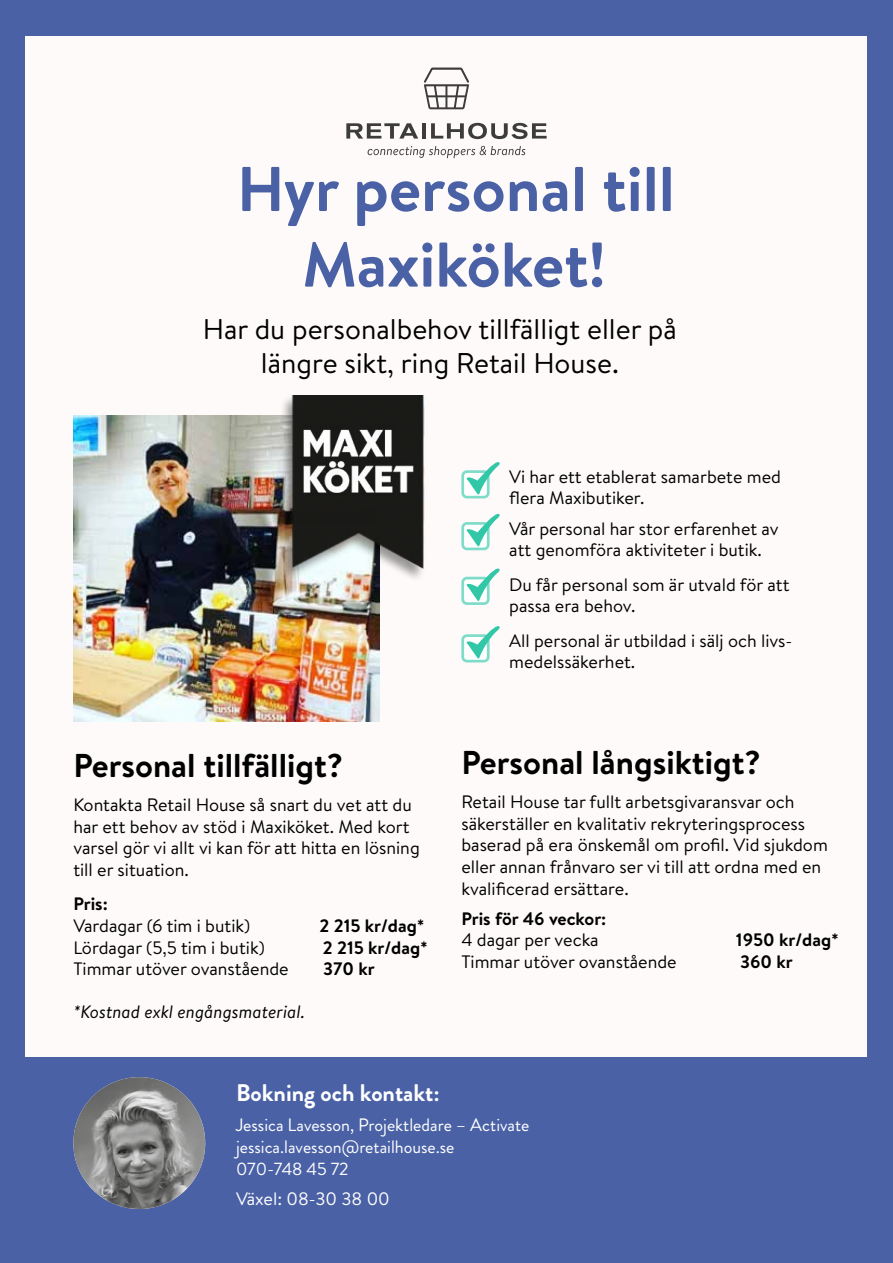
<style>
.page{position:relative;width:893px;height:1263px;background:#4a61a6}
.page>*{position:absolute;margin:0;border:0;box-sizing:border-box;transform-origin:0 0}
.t1{font:700 63px/75.6px "Brandon Text";color:#4a61a6;text-align:center}
.t2{font:700 33px "Brandon Text";color:#000}
.t3{font:28.5px/34.2px "Brandon Text";color:#000;text-align:center}
.t4{font:700 24px "Brandon Grotesque";color:#fff}
.t5{font:18px/21.6px "Brandon Text";color:#000}
.t6{font:18px/21.6px "Brandon Grotesque";color:#fff}
.t7{font:700 18px "Brandon Text";color:#000}
.t8{font:italic 18px "Brandon Text";color:#000}
.t9{font:18px "Brandon Text";color:#fff}
</style>
<div class="page">
<div style="left:26px;top:36px;width:841px;height:1021px;background:#fdfaf9"></div>
<svg style="left:368px;top:146px;width:157px;height:12px"></svg>
<svg style="left:346px;top:123px;width:72px;height:16px"></svg>
<hr style="left:422px;top:123px;width:4px;height:16px;background:#3c3c3b">
<svg style="left:431px;top:123px;width:116px;height:16px"></svg>
<svg style="left:424px;top:68px;width:45px;height:41px"></svg>
<div style="left:463px;top:472px;width:25px;height:25px;background:#fff;border-radius:4px"></div>
<div style="left:461px;top:470px;width:29px;height:28px;border:3px solid #7fdcc8;border-radius:4px"></div>
<svg style="left:466px;top:462px;width:34px;height:33px"></svg>
<div style="left:463px;top:523px;width:25px;height:26px;background:#fff;border-radius:4px"></div>
<div style="left:461px;top:522px;width:29px;height:28px;border:3px solid #7fdcc8;border-radius:4px"></div>
<svg style="left:466px;top:514px;width:34px;height:33px"></svg>
<div style="left:463px;top:578px;width:25px;height:26px;background:#fff;border-radius:4px"></div>
<div style="left:461px;top:577px;width:29px;height:28px;border:3px solid #7fdcc8;border-radius:4px"></div>
<svg style="left:466px;top:568px;width:34px;height:34px"></svg>
<div style="left:463px;top:636px;width:25px;height:25px;background:#fff;border-radius:4px"></div>
<div style="left:461px;top:634px;width:29px;height:28px;border:3px solid #7fdcc8;border-radius:4px"></div>
<svg style="left:466px;top:626px;width:34px;height:33px"></svg>
<img style="left:73px;top:415px;width:306px;height:307px">
<div style="left:280px;top:394px;width:146px;height:189px;background:#000;opacity:.4"></div>
<img style="left:286px;top:395px;width:140px;height:178px">
<img style="left:73px;top:1077px;width:132px;height:132px;border-radius:66px">
<h1 class="t1" style="left:237px;top:150px;width:439px">Hyr personal till<br>Maxiköket!</h1>
<h3 class="t3" style="left:203px;top:311px;width:475px">Har du personalbehov tillfälligt eller på längre sikt, ring Retail House.</h3>
<h2 class="t2" style="left:73px;top:742px;width:272px">Personal tillfälligt?</h2>
<p class="t5" style="left:73px;top:793px;width:348px">Kontakta Retail House så snart du vet att du har ett behov av stöd i Maxiköket. Med kort varsel gör vi allt vi kan för att hitta en lösning till er situation.</p>
<p class="t7" style="left:73px;top:892px;width:36px">Pris:</p>
<p class="t5" style="left:73px;top:914px;width:179px">Vardagar (6 tim i butik)</p>
<p class="t7" style="left:319px;top:913px;width:107px">2 215 kr/dag*</p>
<p class="t5" style="left:73px;top:936px;width:193px">Lördagar (5,5 tim i butik)</p>
<p class="t7" style="left:323px;top:935px;width:107px">2 215 kr/dag*</p>
<p class="t5" style="left:73px;top:957px;width:217px">Timmar utöver ovanstående</p>
<p class="t7" style="left:323px;top:956px;width:53px">370 kr</p>
<p class="t8" style="left:73px;top:1000px;width:233px">*Kostnad exkl engångsmaterial.</p>
<p class="t5" style="left:509px;top:465px;width:273px">Vi har ett etablerat samarbete med flera Maxibutiker.</p>
<p class="t5" style="left:509px;top:517px;width:271px">Vår personal har stor erfarenhet av att genomföra aktiviteter i butik.</p>
<p class="t5" style="left:509px;top:573px;width:282px">Du får personal som är utvald för att passa era behov.</p>
<p class="t5" style="left:509px;top:629px;width:285px">All personal är utbildad i sälj och livs&shy;medelssäkerhet.</p>
<h2 class="t2" style="left:461px;top:739px;width:301px">Personal långsiktigt?</h2>
<p class="t5" style="left:461px;top:790px;width:368px">Retail House tar fullt arbetsgivaransvar och säkerställer en kvalitativ rekryteringsprocess baserad på era önskemål om profil. Vid sjukdom eller annan frånvaro ser vi till att ordna med en kvalificerad ersättare.</p>
<p class="t7" style="left:461px;top:906px;width:147px">Pris för 46 veckor:</p>
<p class="t5" style="left:461px;top:928px;width:139px">4 dagar per vecka</p>
<p class="t7" style="left:736px;top:927px;width:104px">1950 kr/dag*</p>
<p class="t5" style="left:461px;top:950px;width:217px">Timmar utöver ovanstående</p>
<p class="t7" style="left:740px;top:949px;width:54px">360 kr</p>
<h3 class="t4" style="left:236px;top:1076px;width:205px">Bokning och kontakt:</h3>
<p class="t6" style="left:236px;top:1115px;width:295px">Jessica Lavesson, Projektledare – Activate jessica.lavesson@retailhouse.se<br>070-748 45 72</p>
<p class="t9" style="left:236px;top:1186px;width:155px">Växel: 08-30 38 00</p>
</div>
